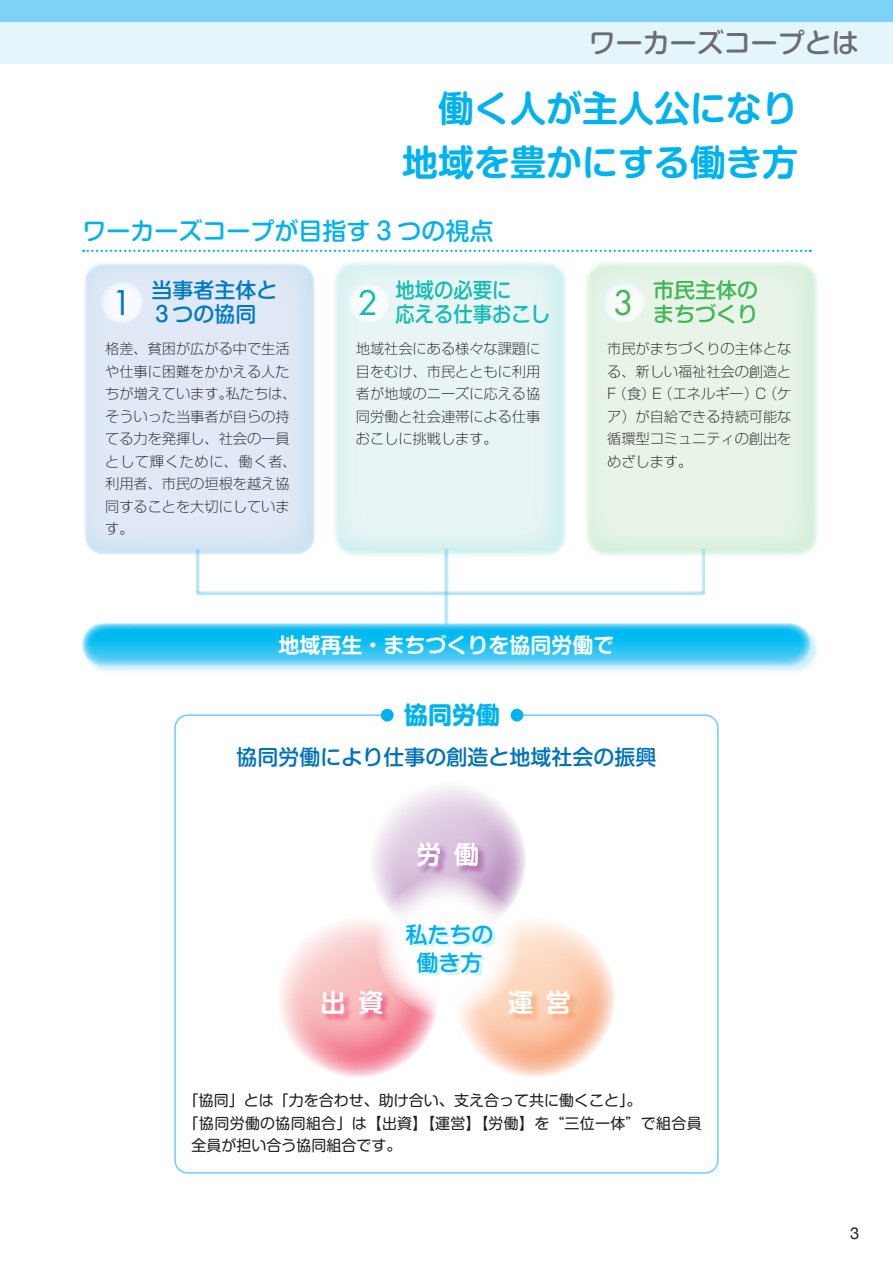
<style>
.page{position:relative;width:893px;height:1263px;background:#fff}
.page>*{position:absolute;margin:0;border:0;box-sizing:border-box;transform-origin:0 0}
.t1{font:700 36px/54px "Shin M Go Pro De";color:#00b3ef;text-align:right}
.t2{font:33px "Futura";color:#007ac0}
.t3{font:33px "Futura";color:#41b757}
.t4{font:33px "Futura";color:#15bbb3}
.t5{font:500 27px "Shin M Go Pro";color:#6c6d70}
.t6{font:700 25.2px "Shin M Go Pro De";color:#fff}
.t7{font:500 24px "Shin M Go Pro";color:#00b3ef}
.t8{font:700 24px "Shin M Go Pro";color:#00b3ef}
.t9{font:500 22.05px/28.3px "Shin M Go Pro";color:#00aeef;text-align:center}
.t10{font:500 21px "Shin M Go Pro";color:#0072bc}
.t11{font:700 21px "Shin M Go Pro De";color:#fff}
.t12{font:500 21px/24px "Shin M Go Pro";color:#15bbb3;scale:.92 1}
.t13{font:500 21px/24px "Shin M Go Pro";color:#007ac0}
.t14{font:500 21px/24px "Shin M Go Pro";color:#41b757}
.t15{font:16.5px "Helvetica Neue";color:#231f20}
.t16{font:15px "Shin M Go Pro";color:#231f20}
.t17{font:300 expanded 14.25px/22.5px "Shin Go Pro";letter-spacing:-.005em;color:#231f20;text-align:justify}
</style>
<div class="page">
<div style="left:174px;top:714px;width:545px;height:460px;border:2px solid #6bcff6;border-radius:13px"></div>
<div style="left:386px;top:703px;width:132px;height:24px;background:#fff"></div>
<div style="left:381px;top:709px;width:13px;height:12px;background:#00b3ef;border-radius:50%"></div>
<div style="left:511px;top:709px;width:12px;height:12px;background:#00b3ef;border-radius:50%"></div>
<svg style="left:444px;top:558px;width:5px;height:65px"></svg>
<div style="left:82px;top:623px;width:738px;height:52px;background:#00aeef;opacity:.2"></div>
<svg style="left:82px;top:623px;width:729px;height:43px;background:#36c6f3"></svg>
<div style="left:368px;top:780px;width:159px;height:159px;background:#a153a1;opacity:.75"></div>
<div style="left:276px;top:915px;width:162px;height:163px;background:#ee1059;opacity:.75"></div>
<div style="left:453px;top:915px;width:162px;height:163px;background:#f58345;opacity:.75"></div>
<div style="left:418px;top:842px;width:69px;height:33px;background:#a153a1;opacity:.75"></div>
<div style="left:323px;top:991px;width:69px;height:32px;background:#ee1059;opacity:.5"></div>
<div style="left:509px;top:991px;width:70px;height:32px;background:#f58345;opacity:.5"></div>
<svg style="left:376px;top:875px;width:143px;height:142px"></svg>
<div style="left:406px;top:924px;width:90px;height:53px;background:#00aeef;opacity:.2"></div>
<svg style="left:83px;top:250px;width:728px;height:2px"></svg>
<div style="left:85px;top:263px;width:230px;height:292px;background:#0072bc;opacity:.2"></div>
<div style="left:82px;top:261px;width:227px;height:288px;background:#e1e9f6;border-radius:17px"></div>
<div style="left:99px;top:280px;width:45px;height:45px;background:#00aeef;opacity:.2"></div>
<div style="left:584px;top:261px;width:236px;height:297px;background:#23b24b;opacity:.2"></div>
<div style="left:584px;top:261px;width:227px;height:288px;background:#e9f4e8;border-radius:17px"></div>
<div style="left:601px;top:280px;width:45px;height:45px;background:#00aeef;opacity:.2"></div>
<div style="left:333px;top:261px;width:236px;height:297px;background:#00b5ac;opacity:.2"></div>
<div style="left:333px;top:261px;width:227px;height:288px;background:#e9f5f5;border-radius:17px"></div>
<div style="left:345px;top:280px;width:45px;height:45px;background:#00aeef;opacity:.2"></div>
<div style="left:0;top:21px;width:893px;height:43px;background:#e5f5fc"></div>
<div style="left:0;top:0;width:893px;height:21px;background:#7cd3f6"></div>
<h3 class="t5" style="left:589px;top:21px;width:271px">ワーカーズコープとは</h3>
<h1 class="t1" style="left:402px;top:77px;width:397px">働く人が主人公になり地域を豊かにする働き方</h1>
<h3 class="t7" style="left:82px;top:212px;width:413px">ワーカーズコープが目指す 3 つの視点</h3>
<h3 class="t13" style="left:151px;top:275px;width:127px">当事者主体と<br>３つの協同</h3>
<p class="t17" style="left:105px;top:336px;width:193px;text-align:left">格差、貧困が広がる中で生活や仕事に困難をかかえる人たちが増えています。私たちは、そういった当事者が自らの持てる力を発揮し、社会の一員として輝くために、働く者、利用者、市民の垣根を越え協同することを大切にしています。</p>
<h2 class="t2" style="left:112px;top:281px;width:22px">1</h2>
<h3 class="t14" style="left:653px;top:275px;width:106px">市民主体のまちづくり</h3>
<p class="t17" style="left:607px;top:336px;width:186px">市民がまちづくりの主体となる、新しい福祉社会の創造とF（食）E（エネルギー）C（ケア）が自給できる持続可能な循環型コミュニティの創出をめざします。</p>
<h3 class="t12" style="left:396px;top:275px;width:169px">地域の必要に<br>応える仕事おこし</h3>
<p class="t17" style="left:356px;top:336px;width:186px">地域社会にある様々な課題に目をむけ、市民とともに利用者が地域のニーズに応える協同労働と社会連帯による仕事おこしに挑戦します。</p>
<h2 class="t4" style="left:358px;top:281px;width:22px">2</h2>
<h2 class="t3" style="left:614px;top:281px;width:22px">3</h2>
<h3 class="t11" style="left:278px;top:627px;width:338px">地域再生・まちづくりを協同労働で</h3>
<h3 class="t8" style="left:404px;top:696px;width:97px">協同労働</h3>
<h3 class="t10" style="left:236px;top:740px;width:422px">協同労働により仕事の創造と地域社会の振興</h3>
<h3 class="t6" style="left:416px;top:834px;width:64px">労 働</h3>
<h3 class="t9" style="left:405px;top:917px;width:90px">私たちの働き方</h3>
<h3 class="t6" style="left:321px;top:982px;width:64px">出 資</h3>
<h3 class="t6" style="left:508px;top:982px;width:64px">運 営</h3>
<p class="t16" style="left:184px;top:1088px;width:459px">「協同」とは「力を合わせ、助け合い、支え合って共に働くこと」。</p>
<p class="t16" style="left:184px;top:1111px;width:519px">「協同労働の協同組合」は【出資】【運営】【労働】を“三位一体”で組合員</p>
<p class="t16" style="left:191px;top:1133px;width:212px">全員が担い合う協同組合です。</p>
<p class="t15" style="left:850px;top:1221px;width:11px">3</p>
</div>
